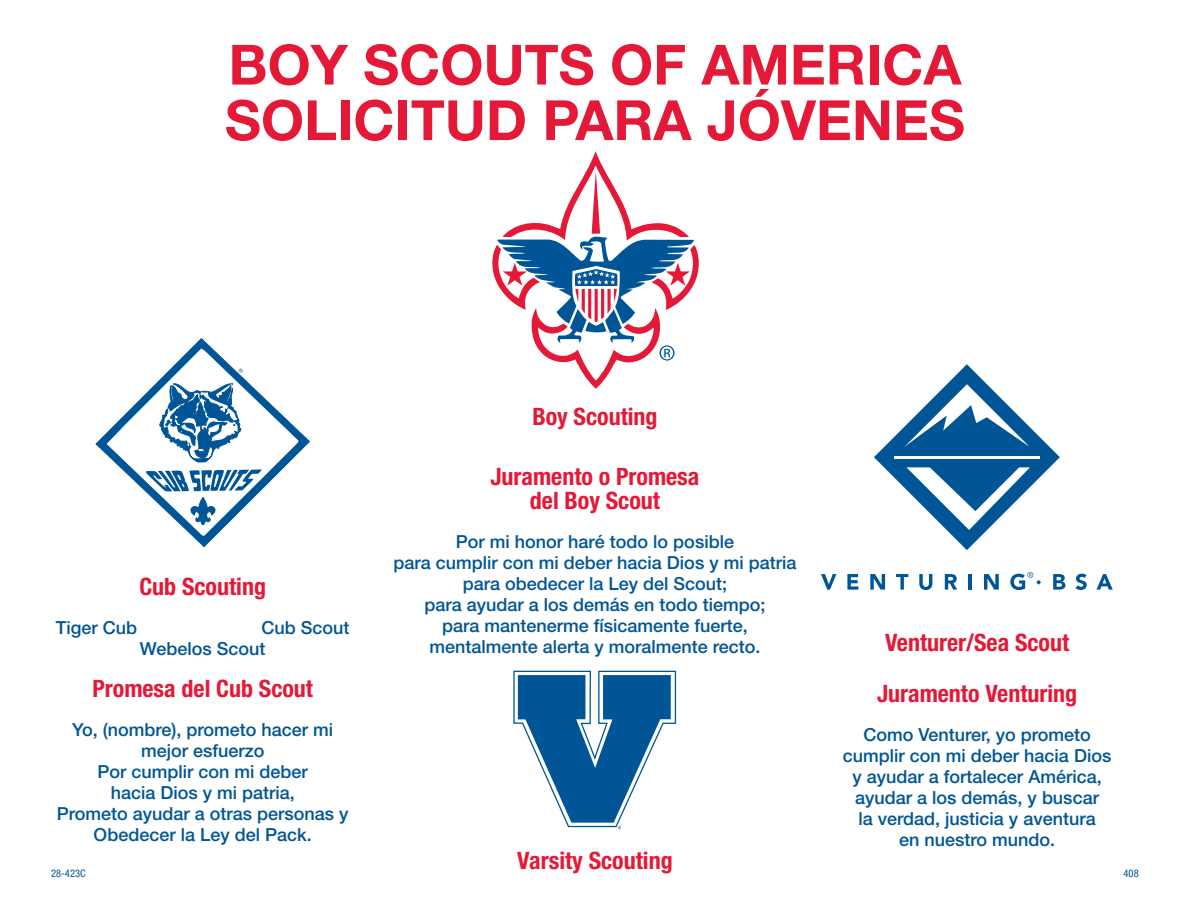
<style>
.page{position:relative;width:1188px;height:918px;background:#fff}
.page>*{position:absolute;margin:0;border:0;box-sizing:border-box;transform-origin:0 0}
.t1{font:700 55.5px/55.5px "Helvetica Neue";color:#e31937}
.t2{font:700 condensed 24px/24px "Helvetica Neue";color:#e31937;text-align:center}
.t3{font:500 18px/21px "Helvetica Neue";color:#005596;text-align:center}
.t4{font:condensed 10.5px "Helvetica Neue";color:#005596}
</style>
<div class="page">
<svg style="left:492px;top:151px;width:207px;height:238px"></svg>
<svg style="left:874px;top:364px;width:186px;height:186px"></svg>
<svg style="left:821px;top:574px;width:15px;height:16px"></svg>
<svg style="left:847px;top:574px;width:11px;height:16px"></svg>
<svg style="left:870px;top:574px;width:15px;height:16px"></svg>
<svg style="left:896px;top:574px;width:12px;height:16px"></svg>
<svg style="left:919px;top:574px;width:13px;height:16px"></svg>
<svg style="left:945px;top:574px;width:12px;height:16px"></svg>
<hr style="left:968px;top:574px;width:4px;height:16px;background:#005596">
<svg style="left:984px;top:574px;width:15px;height:16px"></svg>
<svg style="left:1053px;top:574px;width:12px;height:16px"></svg>
<svg style="left:1076px;top:574px;width:11px;height:16px"></svg>
<svg style="left:1096px;top:574px;width:17px;height:16px"></svg>
<svg style="left:1010px;top:572px;width:31px;height:18px"></svg>
<svg style="left:513px;top:671px;width:163px;height:158px"></svg>
<svg style="left:95px;top:338px;width:215px;height:209px"></svg>
<svg style="left:107px;top:348px;width:192px;height:188px"></svg>
<h1 class="t1" style="left:225px;top:36px;width:735px">BOY SCOUTS OF AMERICA<br>SOLICITUD PARA JÓVENES</h1>
<h2 class="t2" style="left:139px;top:574px;width:128px">Cub Scouting</h2>
<p class="t3" style="left:56px;top:617px;width:83px">Tiger Cub</p>
<p class="t3" style="left:140px;top:617px;width:211px;text-align:left;text-indent:122px">Cub Scout<br>Webelos Scout</p>
<h2 class="t2" style="left:92px;top:676px;width:222px">Promesa del Cub Scout</h2>
<p class="t3" style="left:57px;top:719px;width:293px">Yo, (nombre), prometo hacer mi mejor esfuerzo<br>Por cumplir con mi deber<br>hacia Dios y mi patria,<br>Prometo ayudar a otras personas y<br>Obedecer la Ley del Pack.</p>
<h2 class="t2" style="left:532px;top:404px;width:127px">Boy Scouting</h2>
<h2 class="t2" style="left:490px;top:464px;width:211px">Juramento o Promesa del Boy Scout</h2>
<p class="t3" style="left:394px;top:531px;width:404px">Por mi honor haré todo lo posible<br>para cumplir con mi deber hacia Dios y mi patria para obedecer la Ley del Scout;<br>para ayudar a los demás en todo tiempo;<br>para mantenerme físicamente fuerte, mentalmente alerta y moralmente recto.</p>
<h2 class="t2" style="left:877px;top:617px;width:202px;line-height:51px">Venturer/Sea Scout<br>Juramento Venturing</h2>
<p class="t3" style="left:843px;top:724px;width:270px">Como Venturer, yo prometo cumplir con mi deber hacia Dios y ayudar a fortalecer América, ayudar a los demás, y buscar<br>la verdad, justicia y aventura<br>en nuestro mundo.</p>
<h2 class="t2" style="left:517px;top:848px;width:157px">Varsity Scouting</h2>
<p class="t4" style="left:51px;top:867px;width:36px">28-423C</p>
<p class="t4" style="left:1124px;top:867px;width:17px">408</p>
</div>
